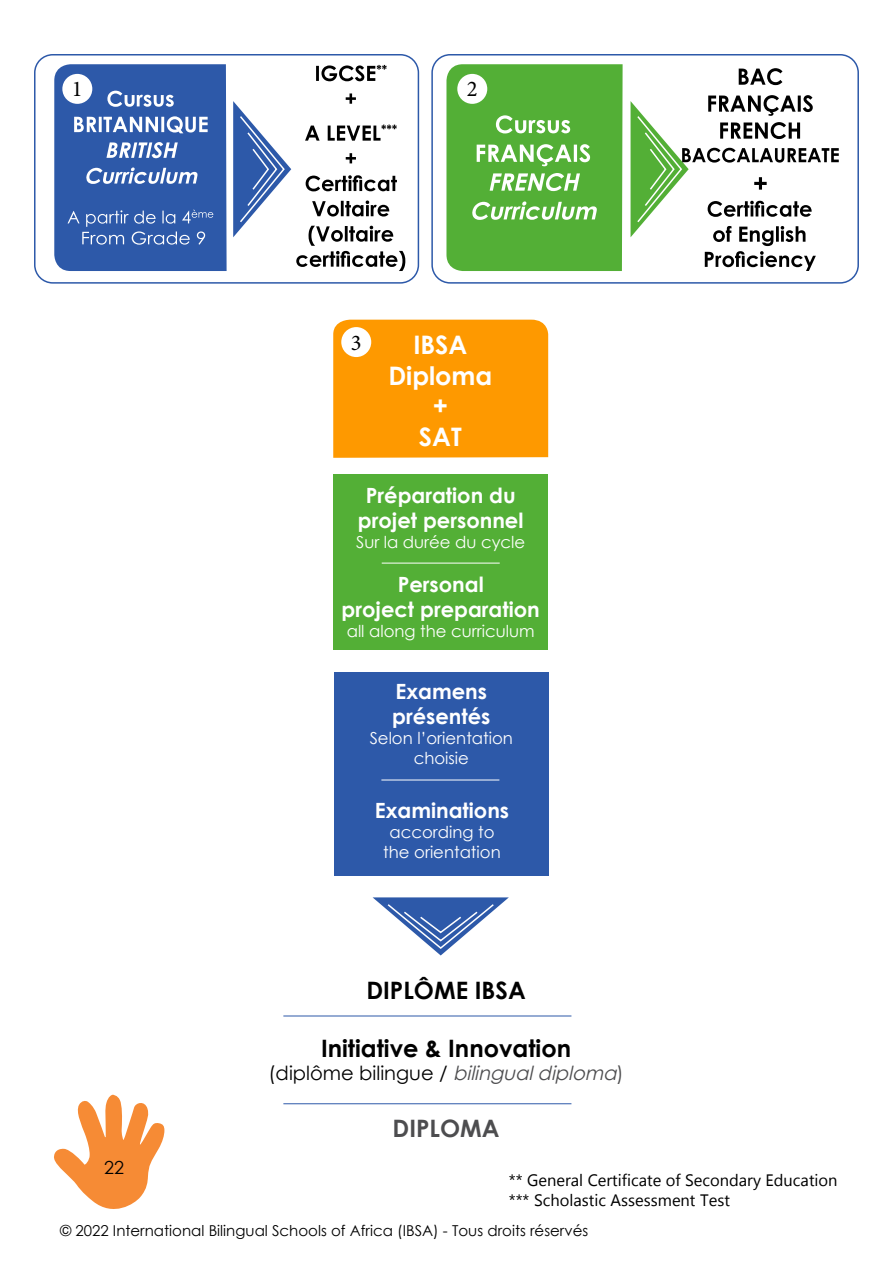
<style>
.page{position:relative;width:893px;height:1263px;background:#fff}
.page>*{position:absolute;margin:0;border:0;box-sizing:border-box;transform-origin:0 0}
.t1{font:700 25.5px/30.6px "Century Gothic";color:#fff;text-align:center}
.t2{font:700 24px "Century Gothic";color:#000}
.t3{font:700 24px "Century Gothic";color:#4d4d4f}
.t4{font:22.5px "Minion Pro";color:#000}
.t5{font:700 21px/25.2px "Century Gothic";color:#fff;text-align:center}
.t6{font:19.5px "Century Gothic";color:#000}
.t7{font:18px "Century Gothic";color:#000}
.t8{font:16.5px/19.8px "Century Gothic";color:#fff;text-align:center}
.t9{font:16.5px/19.8px "Myanmar Text";color:#000}
.t10{font:15px "Century Gothic";color:#000}
.s1{font-style:italic;color:#4d4d4f}
.s2{color:#4d4d4f}
</style>
<div class="page">
<svg style="left:54px;top:1095px;width:110px;height:114px"></svg>
<div style="left:34px;top:54px;width:385px;height:230px;border:2px solid #2d59a9;border-radius:18px"></div>
<div style="left:431px;top:54px;width:428px;height:230px;border:2px solid #2d59a9;border-radius:18px"></div>
<svg style="left:739px;top:68px;width:43px;height:17px"></svg>
<svg style="left:446px;top:64px;width:177px;height:207px;background:#63b649"></svg>
<div style="left:457px;top:74px;width:30px;height:30px;background:#fff;border-radius:50%"></div>
<div style="left:333px;top:320px;width:215px;height:138px;background:#fe9900"></div>
<div style="left:341px;top:327px;width:30px;height:30px;background:#fff;border-radius:50%"></div>
<div style="left:333px;top:474px;width:215px;height:176px;background:#53af36"></div>
<div style="left:334px;top:672px;width:215px;height:204px;background:#2d59a9"></div>
<hr style="left:382px;top:563px;width:118px;height:1px;background:#fff">
<hr style="left:381px;top:780px;width:118px;height:1px;background:#fff">
<svg style="left:373px;top:897px;width:136px;height:58px"></svg>
<hr style="left:283px;top:1016px;width:288px;height:1px;background:#2d59a9">
<hr style="left:283px;top:1103px;width:288px;height:1px;background:#2d59a9">
<svg style="left:316px;top:65px;width:71px;height:16px"></svg>
<svg style="left:233px;top:93px;width:172px;height:178px"></svg>
<svg style="left:54px;top:64px;width:173px;height:207px;background:#476db3"></svg>
<svg style="left:631px;top:95px;width:208px;height:176px"></svg>
<h3 class="t4" style="left:72px;top:74px;width:12px">1</h3>
<h3 class="t4" style="left:467px;top:74px;width:12px">2</h3>
<h3 class="t4" style="left:351px;top:327px;width:12px">3</h3>
<h1 class="t1" style="left:388px;top:328px;width:106px">IBSA<br>Diploma +<br>SAT</h1>
<p class="t5" style="left:358px;top:482px;width:167px">Préparation du projet personnel</p>
<p class="t8" style="left:356px;top:532px;width:171px">Sur la durée du cycle</p>
<p class="t5" style="left:342px;top:571px;width:200px">Personal<br>project preparation</p>
<p class="t8" style="left:347px;top:621px;width:189px">all along the curriculum</p>
<p class="t5" style="left:392px;top:678px;width:100px;text-align:left">Examens présentés</p>
<p class="t8" style="left:370px;top:728px;width:145px">Selon l’orientation choisie</p>
<p class="t5" style="left:375px;top:797px;width:136px">Examinations</p>
<p class="t8" style="left:383px;top:822px;width:119px">according to the orientation</p>
<p class="t7" style="left:104px;top:1154px;width:21px">22</p>
<h2 class="t2" style="left:366px;top:972px;width:161px">DIPLÔME IBSA</h2>
<h2 class="t2" style="left:321px;top:1030px;width:252px">Initiative &amp; Innovation</h2>
<p class="t6" style="left:268px;top:1060px;width:357px">( d i p l ô m e b i l i n g u e / <span class="s1">bilingualdiploma</span><span class="s2">)</span></p>
<h2 class="t3" style="left:393px;top:1110px;width:109px">DIPLOMA</h2>
<p class="t9" style="left:509px;top:1171px;width:330px">** General Certificate of Secondary Education *** Scholastic Assessment Test</p>
<p class="t10" style="left:60px;top:1220px;width:530px">© 2022 International Bilingual Schools of Africa (IBSA) - Tous droits réservés</p>
</div>
